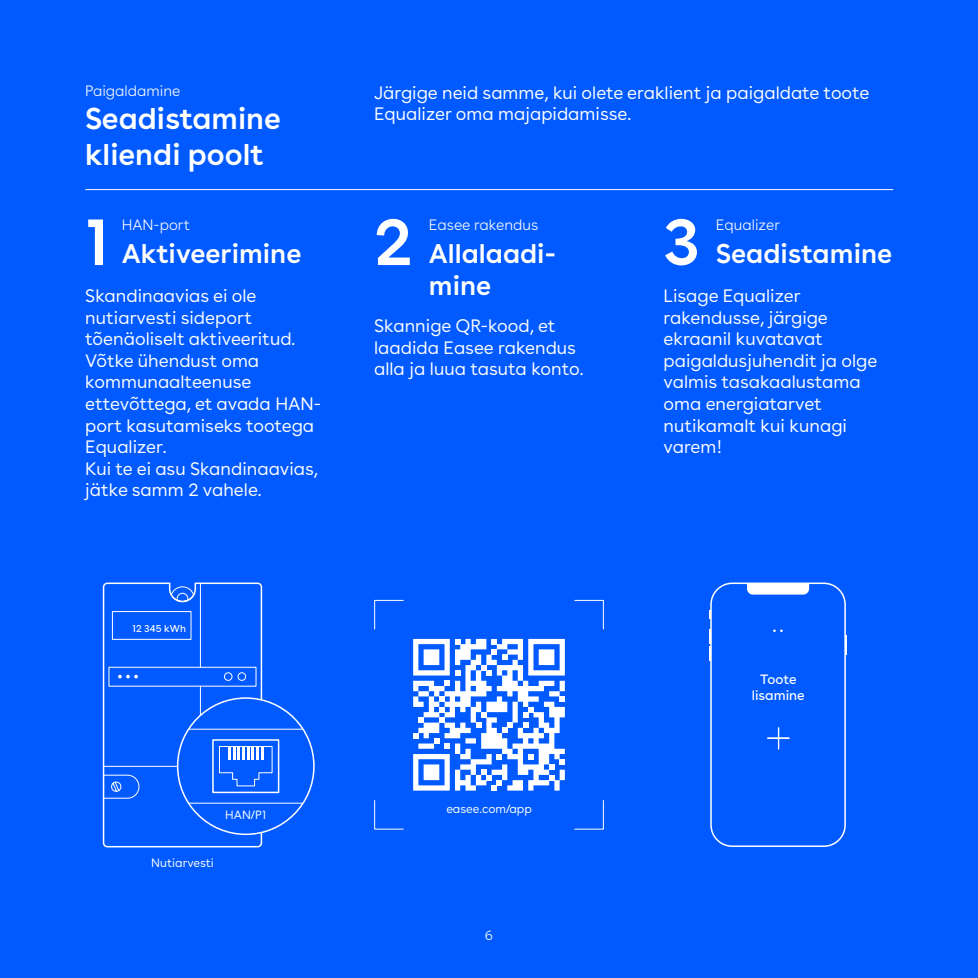
<style>
.page{position:relative;width:978px;height:978px;background:#005aff}
.page>*{position:absolute;margin:0;border:0;box-sizing:border-box;transform-origin:0 0}
.t1{font:600 66px "Buenos Aires";color:#fff}
.t2{font:600 30px/36px "Buenos Aires";color:#fff}
.t3{font:600 27px/32.4px "Buenos Aires";color:#fff}
.t4{font:18px/21.6px "Buenos Aires";color:#fff}
.t5{font:300 15px "Buenos Aires";color:#fff}
.t6{font:13.5px/16.2px "Buenos Aires";color:#fff;text-align:center}
.t7{font:300 13.5px "Buenos Aires";color:#fff}
.t8{font:12px "Buenos Aires";color:#fff}
.t9{font:9.9px "Buenos Aires";color:#fff}
</style>
<div class="page">
<hr style="left:85px;top:189px;width:808px;height:1px;background:#fff">
<div style="left:710px;top:583px;width:136px;height:264px;border:2px solid #fff;border-radius:21px"></div>
<svg style="left:747px;top:583px;width:62px;height:12px"></svg>
<svg style="left:709px;top:611px;width:2px;height:8px"></svg>
<svg style="left:845px;top:635px;width:2px;height:19px"></svg>
<svg style="left:709px;top:629px;width:2px;height:31px"></svg>
<svg style="left:773px;top:629px;width:10px;height:3px"></svg>
<svg style="left:767px;top:727px;width:23px;height:23px"></svg>
<svg style="left:374px;top:599px;width:30px;height:31px"></svg>
<svg style="left:574px;top:599px;width:30px;height:31px"></svg>
<svg style="left:574px;top:800px;width:30px;height:30px"></svg>
<svg style="left:374px;top:800px;width:30px;height:30px"></svg>
<svg style="left:413px;top:639px;width:152px;height:152px"></svg>
<svg style="left:102px;top:586px;width:161px;height:262px"></svg>
<div style="left:178px;top:698px;width:136px;height:136px;background:#005aff;border-radius:50%"></div>
<hr style="left:185px;top:729px;width:122px;height:1px;background:#fff">
<hr style="left:185px;top:803px;width:122px;height:1px;background:#fff">
<div style="left:212px;top:739px;width:67px;height:54px;border:2px solid #fff"></div>
<svg style="left:103px;top:582px;width:170px;height:217px"></svg>
<p class="t5" style="left:85px;top:79px;width:97px">Paigaldamine</p>
<h2 class="t2" style="left:85px;top:97px;width:198px">Seadistamine kliendi poolt</h2>
<h1 class="t1" style="left:85px;top:187px;width:26px">1</h1>
<p class="t5" style="left:122px;top:213px;width:70px">HAN-port</p>
<h3 class="t3" style="left:122px;top:235px;width:181px">Aktiveerimine</h3>
<p class="t4" style="left:85px;top:283px;width:237px">Skandinaavias ei ole nutiarvesti sideport tõenäoliselt aktiveeritud.<br>Võtke ühendust oma kommunaalteenuse ettevõttega, et avada HAN&shy;port kasutamiseks tootega<br>Equalizer.<br>Kui te ei asu Skandinaavias, jätke samm 2 vahele.</p>
<p class="t9" style="left:132px;top:621px;width:55px">12 345 kWh</p>
<p class="t8" style="left:225px;top:806px;width:43px">HAN/P1</p>
<p class="t8" style="left:151px;top:853px;width:64px">Nutiarvesti</p>
<p class="t4" style="left:374px;top:80px;width:497px">Järgige neid samme, kui olete eraklient ja paigaldate toote<br>Equalizer oma majapidamisse.</p>
<h1 class="t1" style="left:374px;top:187px;width:40px">2</h1>
<h1 class="t1" style="left:663px;top:187px;width:38px">3</h1>
<p class="t5" style="left:429px;top:213px;width:111px">Easee rakendus</p>
<p class="t5" style="left:716px;top:213px;width:66px">Equalizer</p>
<h3 class="t3" style="left:429px;top:235px;width:128px">Allalaadi&shy;mine</h3>
<h3 class="t3" style="left:716px;top:235px;width:178px">Seadistamine</h3>
<p class="t4" style="left:664px;top:283px;width:215px">Lisage Equalizer rakendusse, järgige ekraanil kuvatavat paigaldusjuhendit ja olge valmis tasakaalustama oma energiatarvet nutikamalt kui kunagi varem!</p>
<p class="t4" style="left:374px;top:313px;width:211px">Skannige QR-kood, et laadida Easee rakendus alla ja luua tasuta konto.</p>
<p class="t8" style="left:446px;top:799px;width:87px">easee.com/app</p>
<p class="t7" style="left:485px;top:925px;width:10px">6</p>
<p class="t6" style="left:752px;top:670px;width:54px">Toote lisamine</p>
</div>
